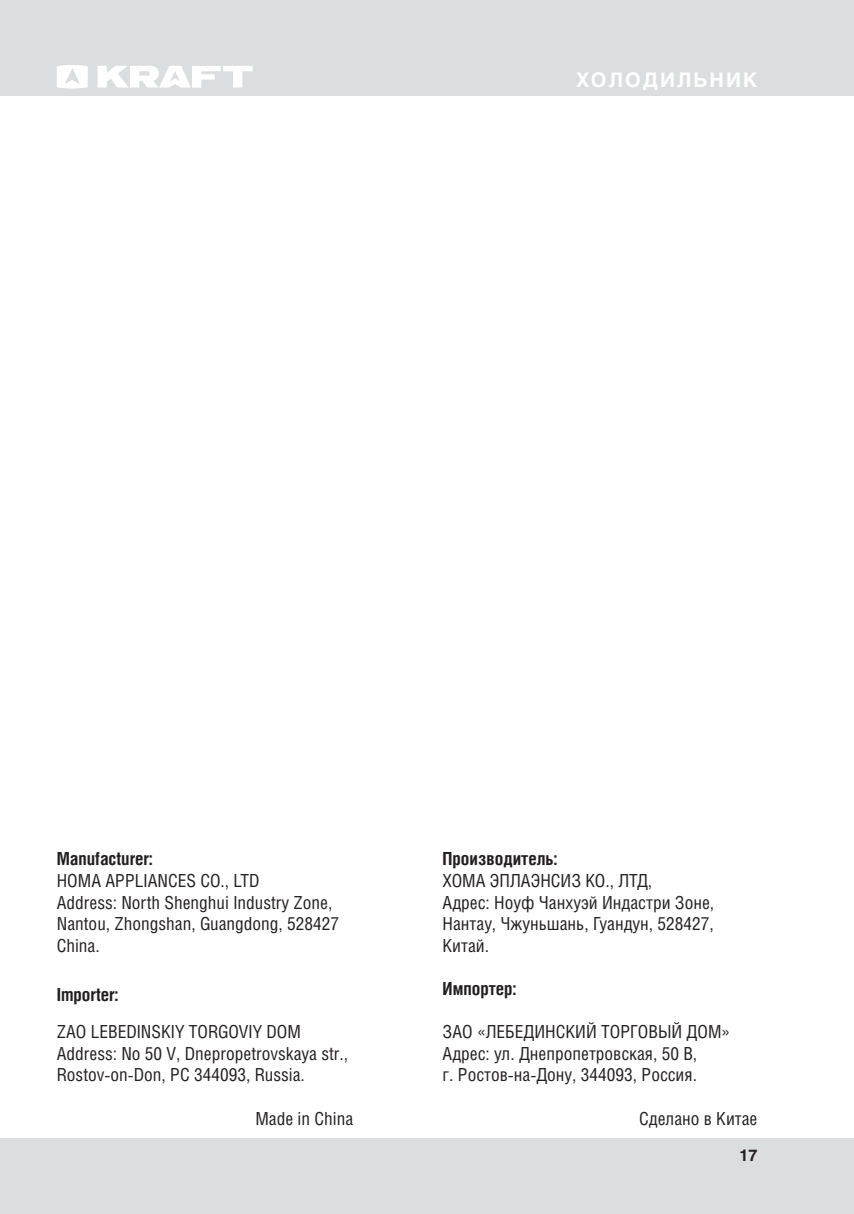
<style>
.page{position:relative;width:854px;height:1214px;background:#fff}
.page>*{position:absolute;margin:0;border:0;box-sizing:border-box;transform-origin:0 0}
.t1{font:700 20px "Helios";letter-spacing:.1em;color:#fff}
.t2{font:18px/21.6px "Helios Cond";color:#231f20}
.t3{font:700 18px "Helios Cond";color:#231f20}
.t4{font:700 16px "Helios";color:#231f20}
</style>
<div class="page">
<div style="left:0;top:0;width:853px;height:95px;background:#dcdddf"></div>
<div style="left:0;top:1138px;width:853px;height:75px;background:#dcdddf"></div>
<svg style="left:57px;top:65px;width:31px;height:23px"></svg>
<svg style="left:97px;top:66px;width:155px;height:22px"></svg>
<p class="t1" style="left:576px;top:68px;width:183px">ХОЛОДИЛЬНИК</p>
<p class="t3" style="left:57px;top:848px;width:97px">Manufacturer:</p>
<p class="t2" style="left:57px;top:869px;width:284px">HOMA APPLIANCES CO., LTD<br>Аddress: North Shenghui Industry Zone,<br>Nantou, Zhongshan, Guangdong, 528427<br>China.</p>
<p class="t3" style="left:57px;top:983px;width:63px">Importer:</p>
<p class="t2" style="left:57px;top:1020px;width:293px">ZAO LEBEDINSKIY TORGOVIY DOM<br>Аddress: No 50 V, Dnepropetrovskaya str.,<br>Rostov-on-Don, PC 344093, Russia.</p>
<p class="t2" style="left:255px;top:1106px;width:99px">Made in China</p>
<p class="t3" style="left:442px;top:848px;width:116px">Производитель:</p>
<p class="t2" style="left:442px;top:869px;width:273px">ХОМА ЭПЛАЭНСИЗ КО., ЛТД,<br>Aдрес: Ноуф Чанхуэй Индастри Зоне,<br>Нантау, Чжуньшань, Гуандун, 528427,<br>Китай.</p>
<p class="t3" style="left:442px;top:977px;width:75px">Импортер:</p>
<p class="t2" style="left:442px;top:1020px;width:289px">ЗАО «ЛЕБЕДИНСКИЙ ТОРГОВЫЙ ДОМ»<br>Адрес: ул. Днепропетровская, 50 В,<br>г. Ростов-на-Дону, 344093, Россия.</p>
<p class="t2" style="left:639px;top:1106px;width:120px">Cделано в Китае</p>
<p class="t4" style="left:739px;top:1145px;width:19px">17</p>
</div>
